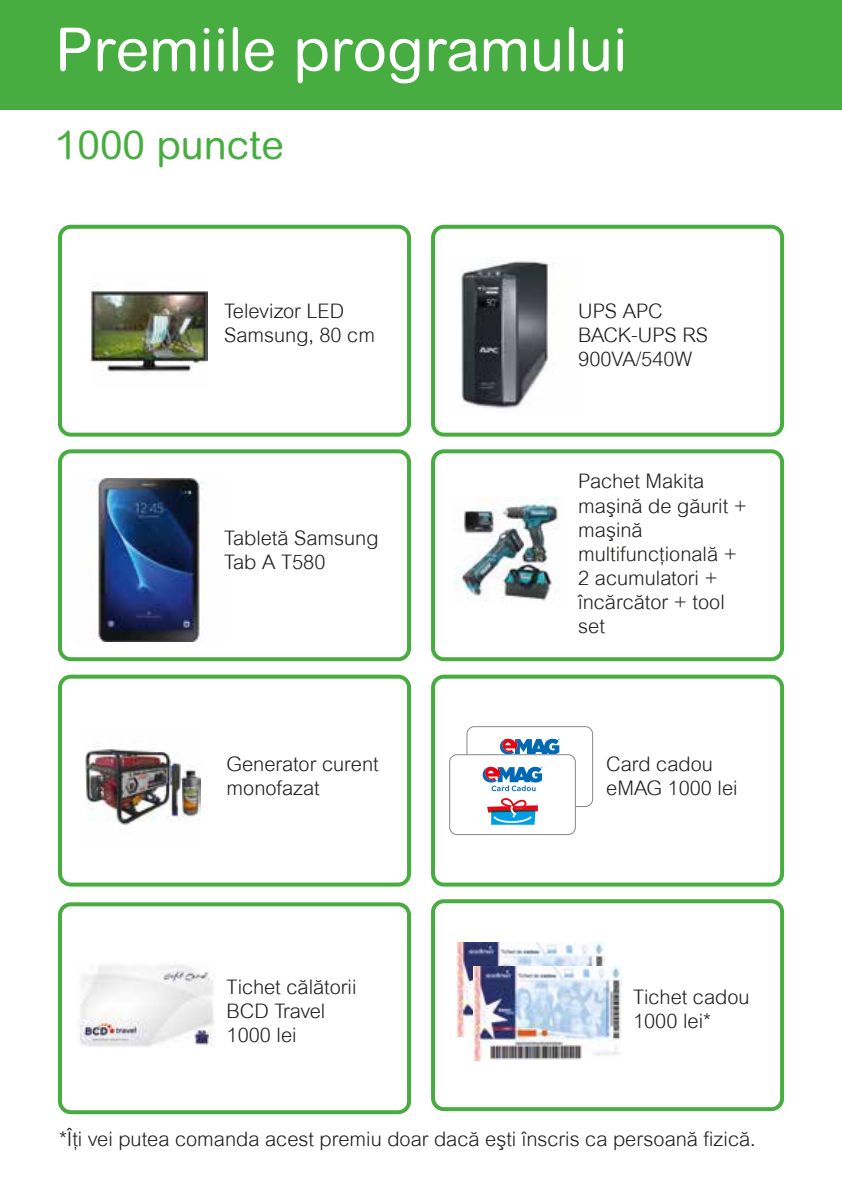
<style>
.page{position:relative;width:842px;height:1191px;background:#fff}
.page>*{position:absolute;margin:0;border:0;box-sizing:border-box;transform-origin:0 0}
.t1{font:60px "Arial Rounded MT Pro";color:#fff}
.t2{font:40px "Arial Rounded MT Pro";color:#48ad40}
.t3{font:20px/24px "Arial MT Std Light RO";color:#1d1d1b}
</style>
<div class="page">
<div style="left:0;top:0;width:842px;height:109px;background:#48ad40"></div>
<div style="left:58px;top:225px;width:353px;height:211px;border:4px solid #48ad40;border-radius:11px"></div>
<div style="left:431px;top:225px;width:353px;height:211px;border:4px solid #48ad40;border-radius:11px"></div>
<div style="left:58px;top:449px;width:353px;height:212px;border:4px solid #48ad40;border-radius:11px"></div>
<div style="left:431px;top:449px;width:353px;height:212px;border:4px solid #48ad40;border-radius:11px"></div>
<div style="left:58px;top:674px;width:353px;height:212px;border:4px solid #48ad40;border-radius:11px"></div>
<div style="left:431px;top:674px;width:353px;height:212px;border:4px solid #48ad40;border-radius:11px"></div>
<div style="left:58px;top:902px;width:353px;height:212px;border:4px solid #48ad40;border-radius:11px"></div>
<div style="left:431px;top:899px;width:353px;height:212px;border:4px solid #48ad40;border-radius:11px"></div>
<img style="left:90px;top:286px;width:118px;height:89px">
<img style="left:431px;top:257px;width:123px;height:155px">
<img style="left:90px;top:478px;width:115px;height:163px">
<img style="left:454px;top:497px;width:104px;height:104px">
<img style="left:86px;top:748px;width:115px;height:78px">
<img style="left:77px;top:964px;width:138px;height:84px">
<img style="left:457px;top:942px;width:148px;height:94px">
<img style="left:473px;top:966px;width:149px;height:95px">
<div style="left:467px;top:726px;width:126px;height:80px;border:1px solid #878787;border-radius:7px"></div>
<div style="left:450px;top:754px;width:125px;height:80px;background:#fff;border-radius:7px"></div>
<div style="left:449px;top:754px;width:127px;height:81px;border:1px solid #878787;border-radius:7px"></div>
<svg style="left:483px;top:738px;width:77px;height:86px"></svg>
<h1 class="t1" style="left:55px;top:14px;width:574px">Premiile programului</h1>
<h2 class="t2" style="left:55px;top:122px;width:230px">1000 puncte</h2>
<p class="t3" style="left:224px;top:299px;width:152px">Televizor LED<br>Samsung, 80 cm</p>
<p class="t3" style="left:224px;top:526px;width:156px">Tabletă Samsung<br>Tab A T580</p>
<p class="t3" style="left:227px;top:752px;width:154px">Generator curent monofazat</p>
<p class="t3" style="left:227px;top:974px;width:131px">Tichet călătorii<br>BCD Travel<br>1000 lei</p>
<p class="t3" style="left:578px;top:299px;width:131px">UPS APC<br>BACK-UPS RS<br>900VA/540W</p>
<p class="t3" style="left:578px;top:469px;width:170px">Pachet Makita maşină de găurit + maşină multifuncţională +<br>2 acumulatori + încărcător + tool set</p>
<p class="t3" style="left:606px;top:752px;width:133px">Card cadou eMAG 1000 lei</p>
<p class="t3" style="left:633px;top:985px;width:118px">Tichet cadou<br>1000 lei*</p>
<p class="t3" style="left:59px;top:1127px;width:698px">*Îţi vei putea comanda acest premiu doar dacă eşti înscris ca persoană fizică.</p>
</div>
